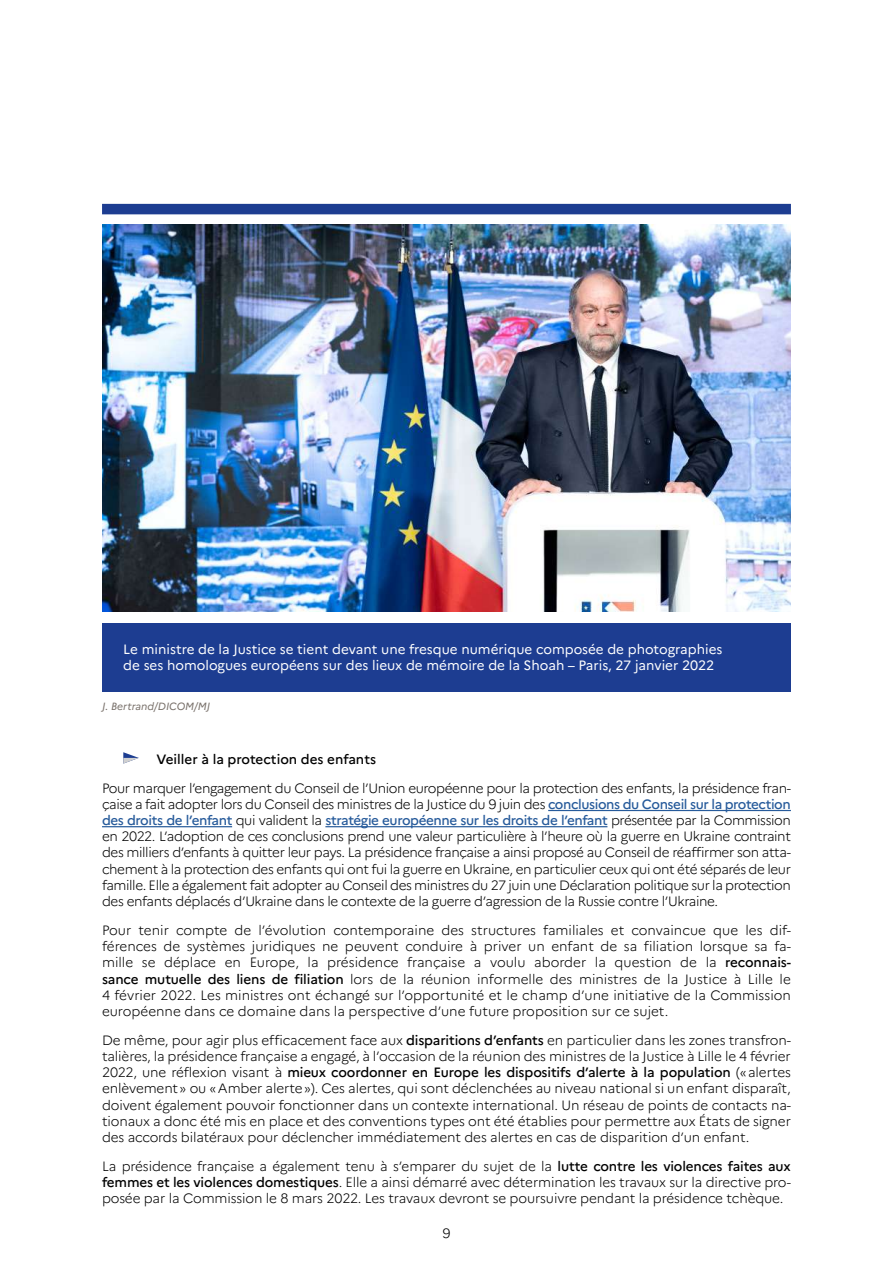
<style>
.page{position:relative;width:893px;height:1263px;background:#fff}
.page>*{position:absolute;margin:0;border:0;box-sizing:border-box;transform-origin:0 0}
.t1{font:300 13.5px/16.2px "Marianne";letter-spacing:-.01em;color:#000;text-align:justify}
.t2{font:13.5px/16.2px "Marianne";color:#fff}
.t3{font:500 13.5px "Marianne";color:#000}
.t4{font:italic 10.5px "Marianne";color:#7a726c}
.s1{font-weight:500;color:#275b9b}
.s2{font-weight:500}
</style>
<div class="page">
<hr style="left:548px;top:810px;width:243px;height:1px;background:#275b9b">
<hr style="left:102px;top:826px;width:130px;height:1px;background:#275b9b">
<hr style="left:325px;top:826px;width:282px;height:1px;background:#275b9b">
<svg style="left:123px;top:752px;width:16px;height:11px"></svg>
<img style="left:102px;top:225px;width:689px;height:387px">
<div style="left:102px;top:204px;width:689px;height:10px;background:#1d3d91"></div>
<div style="left:102px;top:623px;width:689px;height:68px;background:#1d3d91"></div>
<p class="t2" style="left:123px;top:641px;width:601px">Le ministre de la Justice se tient devant une fresque numérique composée de photographies de ses homologues européens sur des lieux de mémoire de la Shoah – Paris, 27 janvier 2022</p>
<p class="t4" style="left:102px;top:700px;width:110px">J. Bertrand/DICOM/MJ</p>
<p class="t3" style="left:156px;top:750px;width:221px">Veiller à la protection des enfants</p>
<p class="t1" style="left:102px;top:780px;width:690px">Pour marquer l’engagement du Conseil de l’Union européenne pour la protection des enfants, la présidence fran&shy;çaise a fait adopter lors du Conseil des ministres de la Justice du 9 juin des <span class="s1">conclusions du Conseil sur la protection des droits de l’enfant</span> qui valident la <span class="s1">stratégie européenne sur les droits de l’enfant</span> présentée par la Commission en 2022. L’adoption de ces conclusions prend une valeur particulière à l’heure où la guerre en Ukraine contraint des milliers d’enfants à quitter leur pays. La présidence française a ainsi proposé au Conseil de réaffirmer son atta&shy;chement à la protection des enfants qui ont fui la guerre en Ukraine, en particulier ceux qui ont été séparés de leur famille. Elle a également fait adopter au Conseil des ministres du 27 juin une Déclaration politique sur la protection des enfants déplacés d’Ukraine dans le contexte de la guerre d’agression de la Russie contre l’Ukraine.</p>
<p class="t1" style="left:102px;top:922px;width:690px">Pour tenir compte de l’évolution contemporaine des structures familiales et convaincue que les dif&shy;férences de systèmes juridiques ne peuvent conduire à priver un enfant de sa filiation lorsque sa fa&shy;mille se déplace en Europe, la présidence française a voulu aborder la question de la <span class="s2">reconnais&shy;sance mutuelle des liens de filiation</span> lors de la réunion informelle des ministres de la Justice à Lille le 4 février 2022. Les ministres ont échangé sur l’opportunité et le champ d’une initiative de la Commission européenne dans ce domaine dans la perspective d’une future proposition sur ce sujet.</p>
<p class="t1" style="left:102px;top:1032px;width:690px">De même, pour agir plus efficacement face aux <span class="s2">disparitions d’enfants</span> en particulier dans les zones transfron&shy;talières, la présidence française a engagé, à l’occasion de la réunion des ministres de la Justice à Lille le 4 février 2022, une réflexion visant à <span class="s2">mieux coordonner en Europe les dispositifs d’alerte à la population</span> («alertes enlèvement» ou «Amber alerte»). Ces alertes, qui sont déclenchées au niveau national si un enfant disparaît, doivent également pouvoir fonctionner dans un contexte international. Un réseau de points de contacts na&shy;tionaux a donc été mis en place et des conventions types ont été établies pour permettre aux États de signer des accords bilatéraux pour déclencher immédiatement des alertes en cas de disparition d’un enfant.</p>
<p class="t1" style="left:102px;top:1158px;width:690px">La présidence française a également tenu à s’emparer du sujet de la <span class="s2">lutte contre les violences faites aux femmes et les violences domestiques</span>. Elle a ainsi démarré avec détermination les travaux sur la directive pro&shy;posée par la Commission le 8 mars 2022. Les travaux devront se poursuivre pendant la présidence tchèque.</p>
<p class="t1" style="left:442px;top:1225px;width:10px">9</p>
</div>
